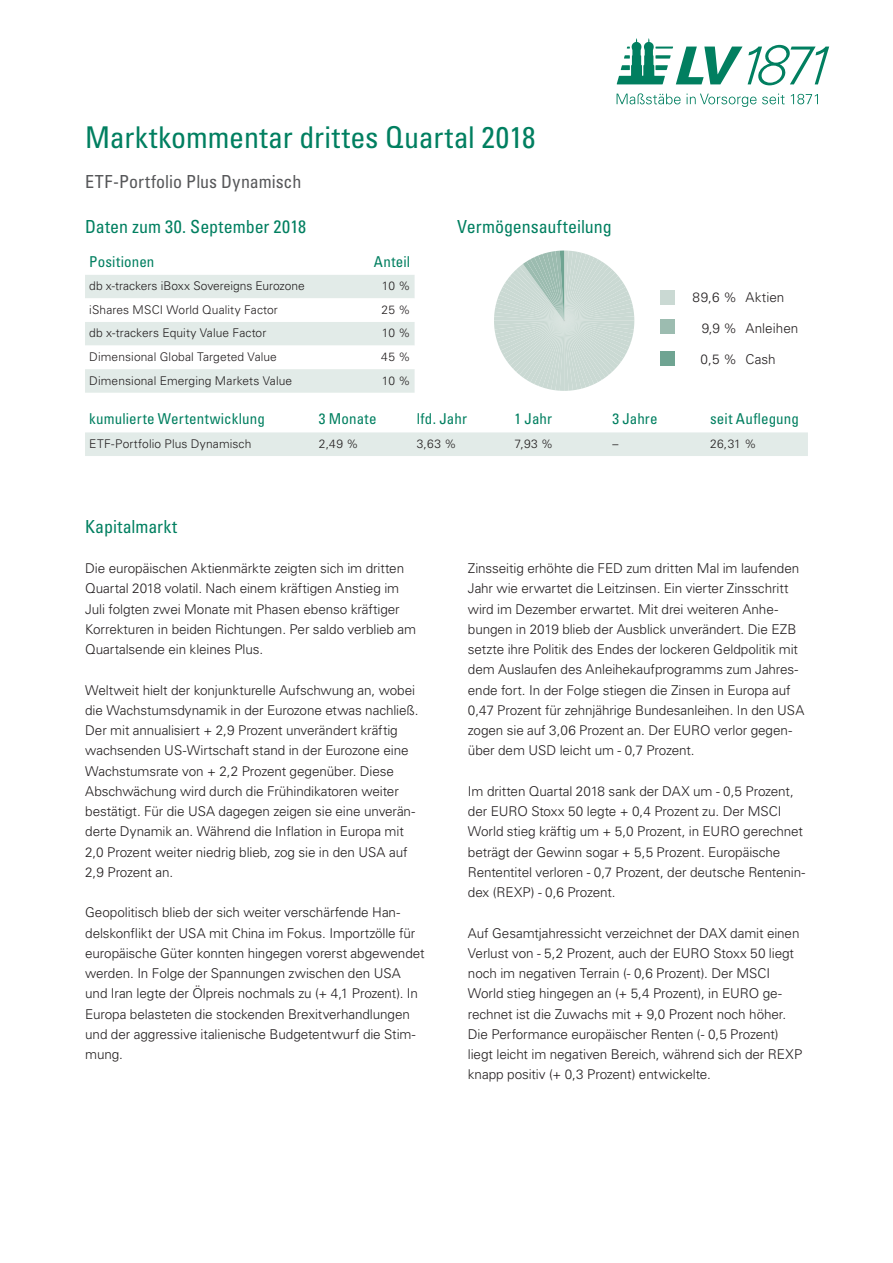
<style>
.page{position:relative;width:893px;height:1263px;background:#fff}
.page>*{position:absolute;margin:0;border:0;box-sizing:border-box;transform-origin:0 0}
.t1{font:condensed 30px "Univers LT Std";letter-spacing:.005em;color:#017f60}
.t2{font:condensed 18px "Univers LT Std";color:#017f60}
.t3{font:condensed 18px "Univers LT Std";color:#57585a}
.t4{font:condensed 15px "Univers LT Std";letter-spacing:.01em;color:#017f60}
.t5{font:300 13.5px/20.2px "Univers LT Std";letter-spacing:-.01em;color:#231f20}
.t6{font:300 13.5px "Univers LT Std";letter-spacing:.015em;color:#231f20}
.t7{font:300 12px "Univers LT Std";letter-spacing:.01em;color:#231f20}
</style>
<div class="page">
<svg style="left:617px;top:93px;width:201px;height:14px"></svg>
<svg style="left:748px;top:45px;width:81px;height:40px"></svg>
<svg style="left:617px;top:38px;width:125px;height:46px"></svg>
<div style="left:85px;top:432px;width:723px;height:24px;background:#e2ebe8"></div>
<div style="left:660px;top:290px;width:15px;height:15px;background:#cad9d3"></div>
<div style="left:660px;top:320px;width:15px;height:14px;background:#9cbcb0"></div>
<div style="left:660px;top:351px;width:15px;height:15px;background:#6fa492"></div>
<svg style="left:85px;top:275px;width:330px;height:118px"></svg>
<svg style="left:494px;top:251px;width:140px;height:140px"></svg>
<h1 class="t1" style="left:85px;top:118px;width:452px">Marktkommentar drittes Quartal 2018</h1>
<h2 class="t3" style="left:85px;top:171px;width:218px">ETF-Portfolio Plus Dynamisch</h2>
<h2 class="t2" style="left:85px;top:215px;width:223px">Daten zum 30. September 2018</h2>
<h2 class="t2" style="left:457px;top:215px;width:156px">Vermögensaufteilung</h2>
<p class="t4" style="left:89px;top:252px;width:67px">Positionen</p>
<p class="t4" style="left:374px;top:252px;width:38px">Anteil</p>
<p class="t7" style="left:89px;top:279px;width:217px">db x-trackers iBoxx Sovereigns Eurozone</p>
<p class="t7" style="left:382px;top:279px;width:30px">10 %</p>
<p class="t7" style="left:89px;top:302px;width:190px">iShares MSCI World Quality Factor</p>
<p class="t7" style="left:382px;top:302px;width:30px">25 %</p>
<p class="t7" style="left:89px;top:326px;width:179px">db x-trackers Equity Value Factor</p>
<p class="t7" style="left:382px;top:326px;width:30px">10 %</p>
<p class="t7" style="left:89px;top:350px;width:189px">Dimensional Global Targeted Value</p>
<p class="t7" style="left:381px;top:350px;width:31px">45 %</p>
<p class="t7" style="left:89px;top:373px;width:204px">Dimensional Emerging Markets Value</p>
<p class="t7" style="left:382px;top:373px;width:30px">10 %</p>
<p class="t6" style="left:693px;top:289px;width:93px">89,6 % Aktien</p>
<p class="t5" style="left:702px;top:318px;width:98px">9,9 % Anleihen</p>
<p class="t5" style="left:700px;top:349px;width:77px">0,5 % Cash</p>
<p class="t4" style="left:89px;top:409px;width:177px">kumulierte Wertentwicklung</p>
<p class="t4" style="left:319px;top:409px;width:59px">3 Monate</p>
<p class="t4" style="left:417px;top:409px;width:52px">lfd. Jahr</p>
<p class="t4" style="left:514px;top:409px;width:39px">1 Jahr</p>
<p class="t4" style="left:612px;top:409px;width:47px">3 Jahre</p>
<p class="t4" style="left:710px;top:409px;width:90px">seit Auflegung</p>
<p class="t7" style="left:89px;top:436px;width:164px">ETF-Portfolio Plus Dynamisch</p>
<p class="t7" style="left:319px;top:436px;width:41px">2,49 %</p>
<p class="t7" style="left:417px;top:436px;width:41px">3,63 %</p>
<p class="t7" style="left:514px;top:436px;width:40px">7,93 %</p>
<p class="t7" style="left:612px;top:436px;width:7px">–</p>
<p class="t7" style="left:710px;top:436px;width:48px">26,31 %</p>
<h2 class="t2" style="left:85px;top:515px;width:94px">Kapitalmarkt</h2>
<p class="t5" style="left:85px;top:558px;width:332px">Die europäischen Aktienmärkte zeigten sich im dritten Quartal 2018 volatil. Nach einem kräftigen Anstieg im Juli folgten zwei Monate mit Phasen ebenso kräftiger Korrekturen in beiden Richtungen. Per saldo verblieb am Quartalsende ein kleines Plus.</p>
<p class="t5" style="left:85px;top:680px;width:335px">Weltweit hielt der konjunkturelle Aufschwung an, wobei die Wachstumsdynamik in der Eurozone etwas nachließ.<br>Der mit annualisiert + 2,9 Prozent unverändert kräftig wachsenden US-Wirtschaft stand in der Eurozone eine Wachstumsrate von + 2,2 Prozent gegenüber. Diese Abschwächung wird durch die Frühindikatoren weiter bestätigt. Für die USA dagegen zeigen sie eine unverän&shy;derte Dynamik an. Während die Inflation in Europa mit 2,0 Prozent weiter niedrig blieb, zog sie in den USA auf 2,9 Prozent an.</p>
<p class="t5" style="left:85px;top:902px;width:341px">Geopolitisch blieb der sich weiter verschärfende Han&shy;delskonflikt der USA mit China im Fokus. Importzölle für europäische Güter konnten hingegen vorerst abgewendet werden. In Folge der Spannungen zwischen den USA und Iran legte der Ölpreis nochmals zu (+ 4,1 Prozent). In Europa belasteten die stockenden Brexitverhandlungen und der aggressive italienische Budgetentwurf die Stim&shy;mung.</p>
<p class="t5" style="left:468px;top:558px;width:338px">Zinsseitig erhöhte die FED zum dritten Mal im laufenden Jahr wie erwartet die Leitzinsen. Ein vierter Zinsschritt wird im Dezember erwartet. Mit drei weiteren Anhe&shy;bungen in 2019 blieb der Ausblick unverändert. Die EZB setzte ihre Politik des Endes der lockeren Geldpolitik mit dem Auslaufen des Anleihekaufprogramms zum Jahres&shy;ende fort. In der Folge stiegen die Zinsen in Europa auf 0,47 Prozent für zehnjährige Bundesanleihen. In den USA zogen sie auf 3,06 Prozent an. Der EURO verlor gegen&shy;über dem USD leicht um - 0,7 Prozent.</p>
<p class="t5" style="left:468px;top:781px;width:339px">Im dritten Quartal 2018 sank der DAX um - 0,5 Prozent, der EURO Stoxx 50 legte + 0,4 Prozent zu. Der MSCI World stieg kräftig um + 5,0 Prozent, in EURO gerechnet beträgt der Gewinn sogar + 5,5 Prozent. Europäische Rententitel verloren - 0,7 Prozent, der deutsche Rentenin&shy;dex (REXP) - 0,6 Prozent.</p>
<p class="t5" style="left:468px;top:923px;width:336px">Auf Gesamtjahressicht verzeichnet der DAX damit einen Verlust von - 5,2 Prozent, auch der EURO Stoxx 50 liegt noch im negativen Terrain (- 0,6 Prozent). Der MSCI World stieg hingegen an (+ 5,4 Prozent), in EURO ge&shy;rechnet ist die Zuwachs mit + 9,0 Prozent noch höher.<br>Die Performance europäischer Renten (- 0,5 Prozent) liegt leicht im negativen Bereich, während sich der REXP knapp positiv (+ 0,3 Prozent) entwickelte.</p>
</div>
